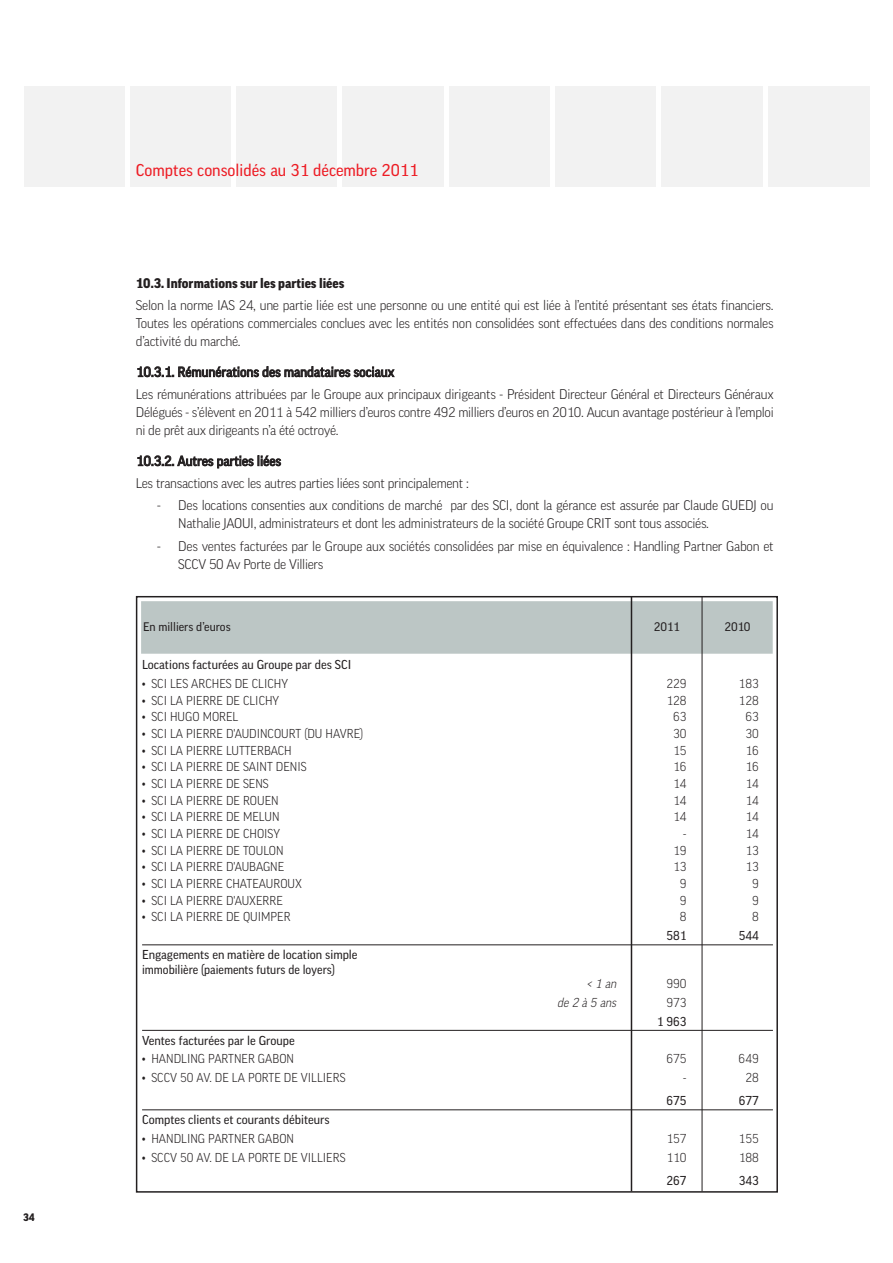
<style>
.page{position:relative;width:893px;height:1263px;background:#fff}
.page>*{position:absolute;margin:0;border:0;box-sizing:border-box;transform-origin:0 0}
.t1{font:16.5px "Good";color:#ed1c24}
.t2{font:300 13.5px/18px "Good";letter-spacing:-.02em;color:#231f20}
.t3{font:300 12.45px "Good";color:#231f20;scale:.96 1}
.t4{font:12.45px/14.5px "Good";color:#231f20}
.t5{font:12.45px/18.8px "Good";color:#231f20;text-align:right;scale:.96 1}
.t6{font:italic 300 12.45px "Good";color:#231f20;scale:.96 1}
.t7{font:12px "Good";color:#231f20}
.t8{font:900 10.5px "Good";color:#231f20}
.s1{font-weight:900}
.s2{font-weight:400}
.s3{font-weight:300}
</style>
<div class="page">
<div style="left:23px;top:86px;width:846px;height:102px;background:#f2f2f2"></div>
<hr style="left:232px;top:86px;width:4px;height:255px;background:#fff">
<hr style="left:338px;top:86px;width:4px;height:255px;background:#fff">
<hr style="left:444px;top:86px;width:4px;height:255px;background:#fff">
<div style="left:550px;top:86px;width:5px;height:255px;background:#fff"></div>
<hr style="left:657px;top:86px;width:4px;height:255px;background:#fff">
<hr style="left:763px;top:86px;width:4px;height:255px;background:#fff">
<hr style="left:125px;top:86px;width:4px;height:255px;background:#fff">
<div style="left:141px;top:601px;width:632px;height:53px;background:#bcc6c5"></div>
<hr style="left:702px;top:596px;width:1px;height:595px;background:#231f20">
<hr style="left:142px;top:944px;width:631px;height:1px;background:#231f20">
<hr style="left:142px;top:1030px;width:631px;height:1px;background:#231f20">
<hr style="left:142px;top:1109px;width:631px;height:1px;background:#231f20">
<hr style="left:631px;top:596px;width:1px;height:595px;background:#231f20">
<p class="t8" style="left:23px;top:1213px;width:13px">34</p>
<p class="t1" style="left:136px;top:164px;width:284px">Comptes consolidés au 31 décembre 2011</p>
<p class="t2" style="left:136px;top:274px;width:639px;line-height:22.2px"><span class="s1">10.3. Informations sur les parties liées<br></span>Selon la norme IAS 24, une partie liée est une personne ou une entité qui est liée à l’entité présentant ses états financiers.</p>
<p class="t2" style="left:136px;top:316px;width:639px">Toutes les opérations commerciales conclues avec les entités non consolidées sont effectuées dans des conditions normales d’activité du marché.</p>
<p class="t2" style="left:136px;top:362px;width:639px;line-height:22.5px"><span class="s2">10.3.1. Rémunérations des mandataires sociaux<br></span>Les rémunérations attribuées par le Groupe aux principaux dirigeants - Président Directeur Général et Directeurs Généraux</p>
<p class="t2" style="left:136px;top:405px;width:639px">Délégués - s’élèvent en 2011 à 542 milliers d’euros contre 492 milliers d’euros en 2010. Aucun avantage postérieur à l’emploi ni de prêt aux dirigeants n’a été octroyé.</p>
<p class="t2" style="left:136px;top:451px;width:334px;line-height:22.5px"><span class="s2">10.3.2. Autres parties liées<br></span>Les transactions avec les autres parties liées sont principalement :</p>
<p class="t2" style="left:178px;top:498px;width:597px;text-indent:-21px">- Des locations consenties aux conditions de marché par des SCI, dont la gérance est assurée par Claude GUEDJ ou<br>Nathalie JAOUI, administrateurs et dont les administrateurs de la société Groupe CRIT sont tous associés.</p>
<p class="t2" style="left:178px;top:538px;width:597px;text-indent:-21px">- Des ventes facturées par le Groupe aux sociétés consolidées par mise en équivalence : Handling Partner Gabon et<br>SCCV 50 Av Porte de Villiers</p>
<p class="t7" style="left:143px;top:622px;width:89px">En milliers d’euros</p>
<p class="t7" style="left:654px;top:622px;width:28px">2011</p>
<p class="t7" style="left:725px;top:622px;width:28px">2010</p>
<p class="t4" style="left:142px;top:659px;width:211px">Locations facturées au Groupe par des SCI</p>
<p class="t3" style="left:142px;top:679px;width:153px">• SCI LES ARCHES DE CLICHY</p>
<p class="t3" style="left:666px;top:679px;width:22px">229</p>
<p class="t3" style="left:739px;top:679px;width:22px">183</p>
<p class="t3" style="left:142px;top:696px;width:144px">• SCI LA PIERRE DE CLICHY</p>
<p class="t3" style="left:666px;top:696px;width:22px">128</p>
<p class="t3" style="left:739px;top:696px;width:22px">128</p>
<p class="t3" style="left:142px;top:712px;width:102px">• SCI HUGO MOREL</p>
<p class="t3" style="left:673px;top:712px;width:15px">63</p>
<p class="t3" style="left:745px;top:712px;width:15px">63</p>
<p class="t3" style="left:142px;top:729px;width:232px">• SCI LA PIERRE D'AUDINCOURT (DU HAVRE)</p>
<p class="t3" style="left:673px;top:729px;width:15px">30</p>
<p class="t3" style="left:745px;top:729px;width:15px">30</p>
<p class="t3" style="left:142px;top:746px;width:157px">• SCI LA PIERRE LUTTERBACH</p>
<p class="t3" style="left:673px;top:746px;width:15px">15</p>
<p class="t3" style="left:745px;top:746px;width:15px">16</p>
<p class="t3" style="left:142px;top:762px;width:173px">• SCI LA PIERRE DE SAINT DENIS</p>
<p class="t3" style="left:673px;top:762px;width:15px">16</p>
<p class="t3" style="left:745px;top:762px;width:15px">16</p>
<p class="t3" style="left:142px;top:779px;width:133px">• SCI LA PIERRE DE SENS</p>
<p class="t3" style="left:673px;top:779px;width:15px">14</p>
<p class="t3" style="left:745px;top:779px;width:15px">14</p>
<p class="t3" style="left:142px;top:796px;width:144px">• SCI LA PIERRE DE ROUEN</p>
<p class="t3" style="left:673px;top:796px;width:15px">14</p>
<p class="t3" style="left:745px;top:796px;width:15px">14</p>
<p class="t3" style="left:142px;top:812px;width:145px">• SCI LA PIERRE DE MELUN</p>
<p class="t3" style="left:673px;top:812px;width:15px">14</p>
<p class="t3" style="left:745px;top:812px;width:15px">14</p>
<p class="t3" style="left:142px;top:829px;width:145px">• SCI LA PIERRE DE CHOISY</p>
<p class="t3" style="left:683px;top:829px;width:5px">-</p>
<p class="t3" style="left:745px;top:829px;width:15px">14</p>
<p class="t3" style="left:142px;top:846px;width:149px">• SCI LA PIERRE DE TOULON</p>
<p class="t3" style="left:673px;top:846px;width:15px">19</p>
<p class="t3" style="left:745px;top:846px;width:15px">13</p>
<p class="t3" style="left:142px;top:862px;width:150px">• SCI LA PIERRE D'AUBAGNE</p>
<p class="t3" style="left:673px;top:862px;width:15px">13</p>
<p class="t3" style="left:745px;top:862px;width:15px">13</p>
<p class="t3" style="left:142px;top:879px;width:168px">• SCI LA PIERRE CHATEAUROUX</p>
<p class="t3" style="left:680px;top:879px;width:8px">9</p>
<p class="t3" style="left:752px;top:879px;width:8px">9</p>
<p class="t3" style="left:142px;top:896px;width:148px">• SCI LA PIERRE D'AUXERRE</p>
<p class="t3" style="left:680px;top:896px;width:8px">9</p>
<p class="t3" style="left:752px;top:896px;width:8px">9</p>
<p class="t3" style="left:142px;top:912px;width:156px">• SCI LA PIERRE DE QUIMPER</p>
<p class="t3" style="left:680px;top:912px;width:8px">8</p>
<p class="t3" style="left:752px;top:912px;width:8px">8</p>
<p class="t5" style="left:666px;top:928px;width:22px">581</p>
<p class="t5" style="left:739px;top:928px;width:22px">544</p>
<p class="t4" style="left:142px;top:949px;width:217px">Engagements en matière de location simple immobilière (paiements futurs de loyers)</p>
<p class="t6" style="left:586px;top:979px;width:35px">&lt; 1 an</p>
<p class="t3" style="left:666px;top:979px;width:22px">990</p>
<p class="t6" style="left:557px;top:998px;width:65px">de 2 à 5 ans</p>
<p class="t5" style="left:657px;top:995px;width:32px"><span class="s3">973<br></span>1 963</p>
<p class="t4" style="left:142px;top:1034px;width:154px">Ventes facturées par le Groupe</p>
<p class="t3" style="left:142px;top:1054px;width:160px">• HANDLING PARTNER GABON</p>
<p class="t3" style="left:666px;top:1054px;width:22px">675</p>
<p class="t3" style="left:739px;top:1054px;width:22px">649</p>
<p class="t3" style="left:142px;top:1073px;width:213px">• SCCV 50 AV. DE LA PORTE DE VILLIERS</p>
<p class="t3" style="left:683px;top:1073px;width:5px">-</p>
<p class="t3" style="left:745px;top:1073px;width:15px">28</p>
<p class="t5" style="left:666px;top:1093px;width:22px">675</p>
<p class="t5" style="left:739px;top:1093px;width:22px">677</p>
<p class="t4" style="left:142px;top:1114px;width:189px">Comptes clients et courants débiteurs</p>
<p class="t3" style="left:142px;top:1134px;width:160px">• HANDLING PARTNER GABON</p>
<p class="t3" style="left:666px;top:1134px;width:22px">157</p>
<p class="t3" style="left:739px;top:1134px;width:22px">155</p>
<p class="t3" style="left:142px;top:1153px;width:213px">• SCCV 50 AV. DE LA PORTE DE VILLIERS</p>
<p class="t3" style="left:666px;top:1153px;width:22px">110</p>
<p class="t3" style="left:739px;top:1153px;width:22px">188</p>
<p class="t5" style="left:666px;top:1172px;width:22px">267</p>
<p class="t5" style="left:739px;top:1172px;width:22px">343</p>
</div>
